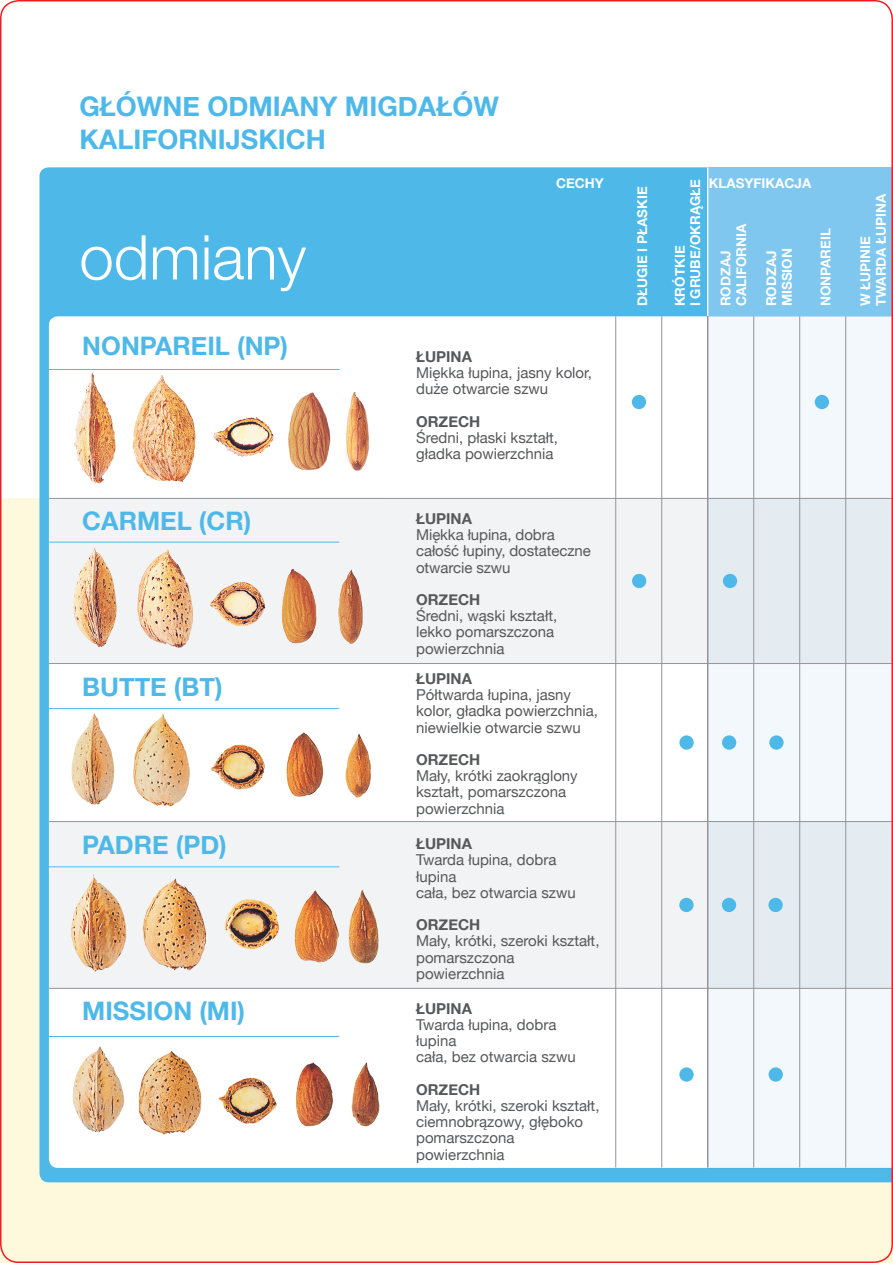
<style>
.page{position:relative;width:893px;height:1263px;background:#fff}
.page>*{position:absolute;margin:0;border:0;box-sizing:border-box;transform-origin:0 0}
.t1{font:300 61.8px "Helvetica Neue";color:#fff}
.t2{font:700 27px/32.4px "Helvetica Neue";color:#4eb9e9}
.t3{font:700 25.5px "Helvetica Neue";color:#4eb9e9}
.t4{font:15px/16.2px "Helvetica Neue";color:#57585a}
.t5{font:700 13.5px/15.6px "Helvetica Neue";color:#fff}
.s1{font-weight:700}
</style>
<div class="page">
<div style="left:0;top:499px;width:893px;height:764px;background:#fef8dd"></div>
<div style="left:39px;top:167px;width:851px;height:1015px;background:#4eb9e9"></div>
<div style="left:49px;top:316px;width:659px;height:852px;background:#fff"></div>
<div style="left:708px;top:167px;width:185px;height:149px;background:#7fc7ee"></div>
<div style="left:708px;top:316px;width:185px;height:853px;background:#f2f8fc"></div>
<div style="left:49px;top:499px;width:844px;height:164px;background:linear-gradient(to right,#f6f6f5,#e9edf1)"></div>
<div style="left:49px;top:822px;width:844px;height:166px;background:linear-gradient(to right,#f6f6f5,#e9edf1)"></div>
<img style="left:61px;top:367px;width:315px;height:120px">
<img style="left:61px;top:537px;width:315px;height:120px">
<img style="left:58px;top:695px;width:330px;height:126px">
<img style="left:57px;top:859px;width:330px;height:126px">
<img style="left:58px;top:1024px;width:331px;height:126px">
<hr style="left:615px;top:316px;width:1px;height:851px;background:#939598">
<hr style="left:661px;top:316px;width:1px;height:851px;background:#939598">
<hr style="left:707px;top:167px;width:1px;height:1000px;background:#939598">
<hr style="left:707px;top:167px;width:1px;height:149px;background:#fff">
<hr style="left:753px;top:316px;width:1px;height:851px;background:#939598">
<hr style="left:799px;top:316px;width:1px;height:851px;background:#939598">
<hr style="left:845px;top:316px;width:1px;height:851px;background:#939598">
<hr style="left:49px;top:498px;width:844px;height:1px;background:#939598">
<hr style="left:49px;top:663px;width:844px;height:1px;background:#939598">
<hr style="left:49px;top:821px;width:844px;height:1px;background:#939598">
<hr style="left:49px;top:988px;width:844px;height:1px;background:#939598">
<hr style="left:49px;top:369px;width:291px;height:1px;background:#4eb9e9">
<hr style="left:49px;top:542px;width:290px;height:1px;background:#4eb9e9">
<hr style="left:49px;top:708px;width:290px;height:1px;background:#4eb9e9">
<hr style="left:49px;top:866px;width:290px;height:1px;background:#4eb9e9">
<hr style="left:49px;top:1036px;width:290px;height:1px;background:#4eb9e9">
<div style="left:722px;top:735px;width:14px;height:15px;background:#4eb9e9;border-radius:50%"></div>
<div style="left:679px;top:735px;width:15px;height:15px;background:#4eb9e9;border-radius:50%"></div>
<div style="left:769px;top:735px;width:15px;height:15px;background:#4eb9e9;border-radius:50%"></div>
<div style="left:632px;top:574px;width:14px;height:14px;background:#4eb9e9;border-radius:50%"></div>
<div style="left:723px;top:574px;width:14px;height:14px;background:#4eb9e9;border-radius:50%"></div>
<div style="left:679px;top:1067px;width:15px;height:15px;background:#4eb9e9;border-radius:50%"></div>
<div style="left:769px;top:1067px;width:14px;height:15px;background:#4eb9e9;border-radius:50%"></div>
<div style="left:815px;top:395px;width:14px;height:14px;background:#4eb9e9;border-radius:50%"></div>
<div style="left:632px;top:395px;width:14px;height:14px;background:#4eb9e9;border-radius:50%"></div>
<div style="left:722px;top:898px;width:14px;height:14px;background:#4eb9e9;border-radius:50%"></div>
<div style="left:679px;top:898px;width:15px;height:14px;background:#4eb9e9;border-radius:50%"></div>
<div style="left:768px;top:898px;width:15px;height:14px;background:#4eb9e9;border-radius:50%"></div>
<p class="t2" style="left:79px;top:90px;width:421px">GŁÓWNE ODMIANY MIGDAŁÓW<br>KALIFORNIJSKICH</p>
<p class="t1" style="left:79px;top:220px;width:228px">odmiany</p>
<p class="t5" style="left:556px;top:175px;width:11px">CEC</p>
<p class="t5" style="left:585px;top:175px;width:21px">HY</p>
<p class="t3" style="left:82px;top:330px;width:207px">NONPAREIL (NP)</p>
<p class="t3" style="left:82px;top:505px;width:171px">CARMEL (CR)</p>
<p class="t3" style="left:82px;top:671px;width:142px">BUTTE (BT)</p>
<p class="t3" style="left:82px;top:829px;width:146px">PADRE (PD)</p>
<p class="t3" style="left:82px;top:995px;width:164px">MISSION (MI)</p>
<p class="t4" style="left:416px;top:348px;width:177px"><span class="s1">ŁUPINA<br></span>Miękka łupina, jasny kolor, duże otwarcie szwu</p>
<p class="t4" style="left:416px;top:413px;width:143px"><span class="s1">ORZECH<br></span>Średni, płaski kształt, gładka powierzchnia</p>
<p class="t4" style="left:416px;top:510px;width:176px"><span class="s1">ŁUPINA<br></span>Miękka łupina, dobra całość łupiny, dostateczne otwarcie szwu</p>
<p class="t4" style="left:416px;top:591px;width:143px"><span class="s1">ORZECH<br></span>Średni, wąski kształt, lekko pomarszczona powierzchnia</p>
<p class="t4" style="left:416px;top:670px;width:183px"><span class="s1">ŁUPINA<br></span>Półtwarda łupina, jasny kolor, gładka powierzchnia, niewielkie otwarcie szwu</p>
<p class="t4" style="left:416px;top:751px;width:163px"><span class="s1">ORZECH<br></span>Mały, krótki zaokrąglony kształt, pomarszczona powierzchnia</p>
<p class="t4" style="left:416px;top:835px;width:161px"><span class="s1">ŁUPINA<br></span>Twarda łupina, dobra łupina<br>cała, bez otwarcia szwu</p>
<p class="t4" style="left:416px;top:916px;width:185px"><span class="s1">ORZECH<br></span>Mały, krótki, szeroki kształt, pomarszczona powierzchnia</p>
<p class="t4" style="left:416px;top:1000px;width:161px"><span class="s1">ŁUPINA<br></span>Twarda łupina, dobra łupina<br>cała, bez otwarcia szwu</p>
<p class="t4" style="left:416px;top:1081px;width:185px"><span class="s1">ORZECH<br></span>Mały, krótki, szeroki kształt, ciemnobrązowy, głęboko pomarszczona powierzchnia</p>
<p class="t5" style="left:709px;top:175px;width:10px">KLASYFIKACJA</p>
<p class="t5" style="left:717px;top:306px;width:84px;rotate:-90deg">RODZAJ<br>CALIFORNIA</p>
<p class="t5" style="left:634px;top:306px;width:121px;rotate:-90deg">DŁUGIE I PŁASKIE</p>
<p class="t5" style="left:672px;top:306px;width:129px;rotate:-90deg">KRÓTKIE<br>I GRUBE/OKRĄGŁE</p>
<p class="t5" style="left:763px;top:306px;width:58px;rotate:-90deg">RODZAJ<br>MISSION</p>
<p class="t5" style="left:818px;top:306px;width:79px;rotate:-90deg">NONPAREIL</p>
<p class="t5" style="left:857px;top:306px;width:115px;rotate:-90deg">W ŁUPINIE<br>TWARDA ŁUPINA</p>
</div>
